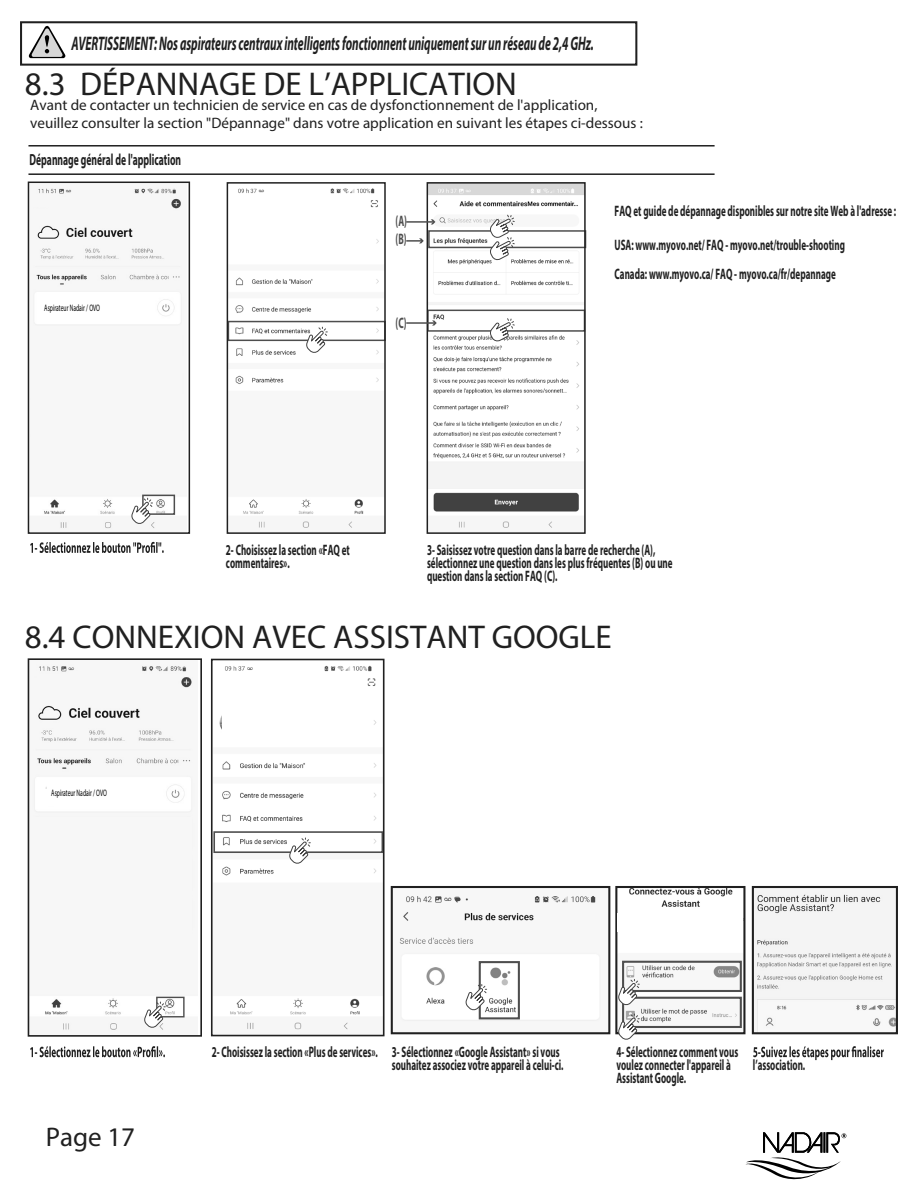
<style>
.page{position:relative;width:918px;height:1188px;background:#fff}
.page>*{position:absolute;margin:0;border:0;box-sizing:border-box;transform-origin:0 0}
.t1{font:33px "Myriad Pro";color:#202020}
.t2{font:27px "Myriad Pro";color:#202020}
.t3{font:italic 700 19.65px "Myriad Pro";letter-spacing:-.01em;color:#202020;scale:.59 1}
.t4{font:700 16.2px "Myriad Pro";color:#202020;scale:.59 1}
.t5{font:700 15.15px/13.2px "Myriad Pro";color:#202020;scale:.59 1}
.t6{font:15.15px/18.1px "Myriad Pro";color:#202020}
.t7{font:700 15.15px "Myriad Pro";color:#4e4e4e;scale:.59 1}
.t8{font:9.45px "Myriad Pro";color:#000;scale:.59 1}
</style>
<div class="page">
<img style="left:214px;top:665px;width:168px;height:365px">
<div style="left:213px;top:831px;width:170px;height:22px;border:2px solid #4e4e4e"></div>
<div style="left:222px;top:706px;width:109px;height:32px;background:#fff"></div>
<img style="left:33px;top:188px;width:149px;height:341px">
<img style="left:230px;top:188px;width:153px;height:340px">
<img style="left:430px;top:185px;width:153px;height:343px">
<div style="left:142px;top:495px;width:33px;height:20px;border:2px solid #4e4e4e"></div>
<svg style="left:30px;top:1046px;width:135px;height:11px"></svg>
<svg style="left:30px;top:542px;width:134px;height:11px"></svg>
<svg style="left:753px;top:1046px;width:131px;height:14px"></svg>
<div style="left:228px;top:321px;width:158px;height:20px;border:2px solid #4e4e4e"></div>
<div style="left:428px;top:230px;width:158px;height:18px;border:2px solid #4e4e4e"></div>
<div style="left:427px;top:310px;width:158px;height:22px;border:2px solid #4e4e4e"></div>
<img style="left:399px;top:895px;width:202px;height:126px">
<div style="left:391px;top:886px;width:219px;height:148px;border:2px solid #202020"></div>
<div style="left:479px;top:961px;width:41px;height:58px;border:2px solid #4e4e4e"></div>
<hr style="left:28px;top:173px;width:687px;height:2px;background:#202020">
<hr style="left:28px;top:145px;width:687px;height:2px;background:#202020">
<div style="left:211px;top:659px;width:174px;height:377px;border:2px solid #202020"></div>
<img style="left:622px;top:889px;width:120px;height:140px">
<div style="left:622px;top:997px;width:120px;height:31px;border:2px solid #4e4e4e"></div>
<div style="left:622px;top:961px;width:120px;height:31px;border:2px solid #4e4e4e"></div>
<div style="left:615px;top:886px;width:130px;height:148px;border:2px solid #202020"></div>
<img style="left:755px;top:889px;width:140px;height:142px">
<div style="left:752px;top:886px;width:146px;height:148px;border:2px solid #202020"></div>
<div style="left:28px;top:182px;width:162px;height:352px;border:2px solid #202020"></div>
<img style="left:34px;top:666px;width:158px;height:365px">
<div style="left:156px;top:997px;width:29px;height:20px;border:1px solid #4e4e4e"></div>
<div style="left:28px;top:658px;width:174px;height:379px;border:2px solid #202020"></div>
<div style="left:227px;top:182px;width:159px;height:352px;border:2px solid #202020"></div>
<div style="left:427px;top:182px;width:159px;height:352px;border:2px solid #202020"></div>
<hr style="left:406px;top:221px;width:28px;height:2px;background:#4e4e4e">
<svg style="left:431px;top:219px;width:4px;height:5px"></svg>
<svg style="left:406px;top:238px;width:18px;height:5px"></svg>
<hr style="left:406px;top:322px;width:29px;height:2px;background:#4e4e4e">
<svg style="left:432px;top:320px;width:5px;height:6px"></svg>
<div style="left:230px;top:226px;width:101px;height:30px;background:#fff"></div>
<div style="left:40px;top:300px;width:70px;height:21px;background:#fff"></div>
<div style="left:41px;top:789px;width:17px;height:17px;background:#fff"></div>
<div style="left:31px;top:326px;width:150px;height:137px;background:#f7f7f7"></div>
<div style="left:31px;top:817px;width:161px;height:141px;background:#f7f7f7"></div>
<div style="left:31px;top:678px;width:27px;height:11px;background:#f7f7f7"></div>
<div style="left:30px;top:197px;width:26px;height:10px;background:#f7f7f7"></div>
<div style="left:618px;top:914px;width:125px;height:18px;background:#fff"></div>
<svg style="left:131px;top:498px;width:22px;height:27px"></svg>
<svg style="left:144px;top:1001px;width:22px;height:28px"></svg>
<svg style="left:289px;top:837px;width:22px;height:28px"></svg>
<svg style="left:465px;top:984px;width:22px;height:28px"></svg>
<svg style="left:618px;top:979px;width:22px;height:28px"></svg>
<svg style="left:618px;top:1013px;width:22px;height:27px"></svg>
<svg style="left:306px;top:326px;width:22px;height:28px"></svg>
<svg style="left:490px;top:214px;width:25px;height:47px"></svg>
<svg style="left:490px;top:317px;width:25px;height:25px"></svg>
<div style="left:20px;top:21px;width:617px;height:45px;border:2px solid #202020"></div>
<svg style="left:28px;top:25px;width:38px;height:33px"></svg>
<svg style="left:745px;top:1132px;width:101px;height:48px"></svg>
<div style="left:47px;top:784px;width:70px;height:21px;background:#fff"></div>
<p class="t3" style="left:71px;top:31px;width:887px">AVERTISSEMENT: Nos aspirateurs centraux intelligents fonctionnent uniquement sur un réseau de 2,4 GHz.</p>
<h1 class="t1" style="left:25px;top:64px;width:494px">8.3 DÉPANNAGE DE L’APPLICATION</h1>
<p class="t6" style="left:30px;top:95px;width:614px">Avant de contacter un technicien de service en cas de dysfonctionnement de l'application, veuillez consulter la section "Dépannage" dans votre application en suivant les étapes ci-dessous :</p>
<p class="t4" style="left:30px;top:149px;width:259px">Dépannage général de l'application</p>
<p class="t8" style="left:44px;top:302px;width:96px">Aspirateur Nadair / OVO</p>
<p class="t7" style="left:396px;top:211px;width:21px">(A)</p>
<p class="t7" style="left:396px;top:229px;width:20px">(B)</p>
<p class="t7" style="left:396px;top:313px;width:20px">(C)</p>
<p class="t5" style="left:615px;top:204px;width:479px">FAQ et guide de dépannage disponibles sur notre site Web à l'adresse :</p>
<p class="t5" style="left:615px;top:229px;width:392px;line-height:29.4px">USA: www.myovo.net/ FAQ - myovo.net/trouble-shooting<br>Canada: www.myovo.ca/ FAQ - myovo.ca/fr/depannage</p>
<p class="t5" style="left:226px;top:542px;width:212px">2- Choisissez la section «FAQ et commentaires».</p>
<p class="t5" style="left:427px;top:542px;width:418px">3- Saisissez votre question dans la barre de recherche (A), sélectionnez une question dans les plus fréquentes (B) ou une question dans la section FAQ (C).</p>
<h1 class="t1" style="left:25px;top:616px;width:588px">8.4 CONNEXION AVEC ASSISTANT GOOGLE</h1>
<p class="t8" style="left:51px;top:787px;width:96px">Aspirateur Nadair / OVO</p>
<h2 class="t2" style="left:46px;top:1120px;width:91px">Page 17</h2>
<p class="t5" style="left:212px;top:1045px;width:598px;text-align:right">2- Choisissez la section «Plus de services». 3- Sélectionnez «Google Assistant» si vous souhaitez associez votre appareil à celui-ci.</p>
<p class="t5" style="left:616px;top:1045px;width:208px">4- Sélectionnez comment vous voulez connecter l'appareil à<br>Assistant Google.</p>
<p class="t5" style="left:753px;top:1058px;width:90px">l’association.</p>
</div>
